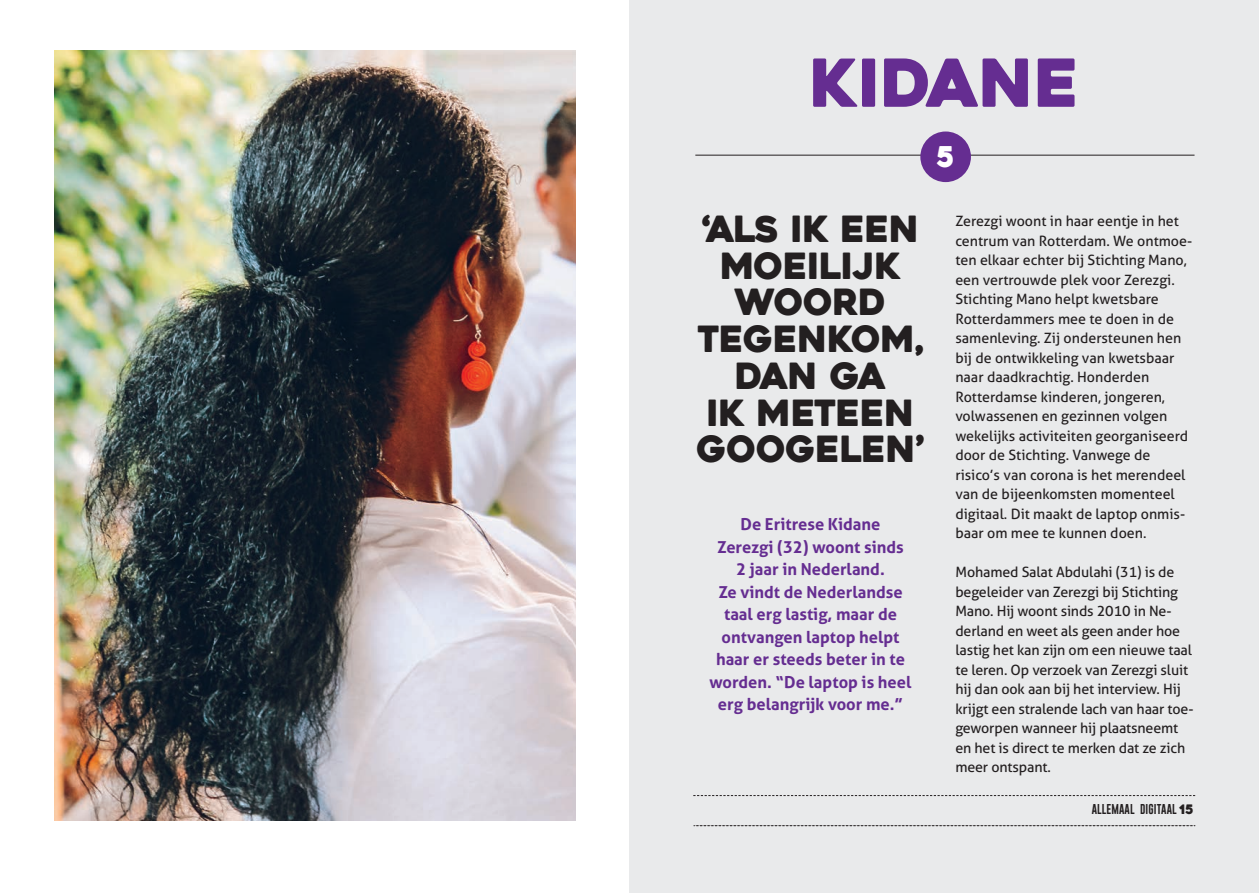
<style>
.page{position:relative;width:1259px;height:893px;background:#fff}
.page>*{position:absolute;margin:0;border:0;box-sizing:border-box;transform-origin:0 0}
.t1{font:66px "Heavitas";color:#652d91}
.t2{font:36px/36.8px "Heavitas";letter-spacing:-.01em;color:#231f20}
.t3{font:28.5px "Heavitas";color:#fff}
.t4{font:700 16.5px "Aller Typo";color:#652d91}
.t5{font:14.25px/19.5px "Aller Typo";color:#231f20}
.t6{font:10.35px "Gobold";letter-spacing:.01em;color:#231f20}
.s1{font-family:"Heavitas";font-size:13.05px}
</style>
<div class="page">
<div style="left:629px;top:0;width:630px;height:893px;background:#e9eaeb"></div>
<hr style="left:695px;top:155px;width:499px;height:1px;background:#231f20">
<img style="left:54px;top:51px;width:521px;height:770px">
<div style="left:920px;top:131px;width:51px;height:51px;background:#652d91;border-radius:50%"></div>
<svg style="left:693px;top:825px;width:502px;height:1px"></svg>
<svg style="left:693px;top:795px;width:502px;height:1px"></svg>
<p class="t1" style="left:809px;top:42px;width:271px">KIDANE</p>
<p class="t3" style="left:937px;top:139px;width:19px">5</p>
<p class="t2" style="left:702px;top:211px;width:219px">‘ALS IK EEN</p>
<p class="t2" style="left:720px;top:247px;width:182px">MOEILIJK</p>
<p class="t2" style="left:734px;top:284px;width:154px">WOORD</p>
<p class="t2" style="left:697px;top:321px;width:228px">TEGENKOM,</p>
<p class="t2" style="left:735px;top:358px;width:153px">DAN GA</p>
<p class="t2" style="left:696px;top:394px;width:229px">IK METEEN<br>GOOGELEN’</p>
<p class="t4" style="left:740px;top:514px;width:141px">De Eritrese Kidane</p>
<p class="t4" style="left:717px;top:537px;width:188px">Zerezgi (32) woont sinds</p>
<p class="t4" style="left:736px;top:559px;width:150px">2 jaar in Nederland.</p>
<p class="t4" style="left:718px;top:582px;width:186px">Ze vindt de Nederlandse</p>
<p class="t4" style="left:724px;top:604px;width:174px">taal erg lastig, maar de</p>
<p class="t4" style="left:721px;top:627px;width:179px">ontvangen laptop helpt</p>
<p class="t4" style="left:716px;top:649px;width:190px">haar er steeds beter in te</p>
<p class="t4" style="left:709px;top:672px;width:203px">worden. “De laptop is heel</p>
<p class="t4" style="left:718px;top:694px;width:187px">erg belangrijk voor me.”</p>
<p class="t5" style="left:955px;top:211px;width:238px">Zerezgi woont in haar eentje in het centrum van Rotterdam. We ontmoe&shy;ten elkaar echter bij Stichting Mano, een vertrouwde plek voor Zerezgi.<br>Stichting Mano helpt kwetsbare</p>
<p class="t5" style="left:955px;top:309px;width:227px">Rotterdammers mee te doen in de samenleving. Zij ondersteunen hen bij de ontwikkeling van kwetsbaar naar daadkrachtig. Honderden</p>
<p class="t5" style="left:955px;top:387px;width:211px">Rotterdamse kinderen, jongeren,</p>
<p class="t5" style="left:955px;top:406px;width:234px">volwassenen en gezinnen volgen wekelijks activiteiten georganiseerd door de Stichting. Vanwege de risico’s van corona is het merendeel van de bijeenkomsten momenteel digitaal. Dit maakt de laptop onmis&shy;baar om mee te kunnen doen.</p>
<p class="t5" style="left:955px;top:562px;width:240px">Mohamed Salat Abdulahi (31) is de begeleider van Zerezgi bij Stichting Mano. Hij woont sinds 2010 in Ne&shy;derland en weet als geen ander hoe lastig het kan zijn om een nieuwe taal te leren. Op verzoek van Zerezgi sluit hij dan ook aan bij het interview. Hij krijgt een stralende lach van haar toe&shy;geworpen wanneer hij plaatsneemt en het is direct te merken dat ze zich meer ontspant.</p>
<p class="t6" style="left:1091px;top:802px;width:103px">ALLEMAAL DIGITAAL <span class="s1">15</span></p>
</div>
